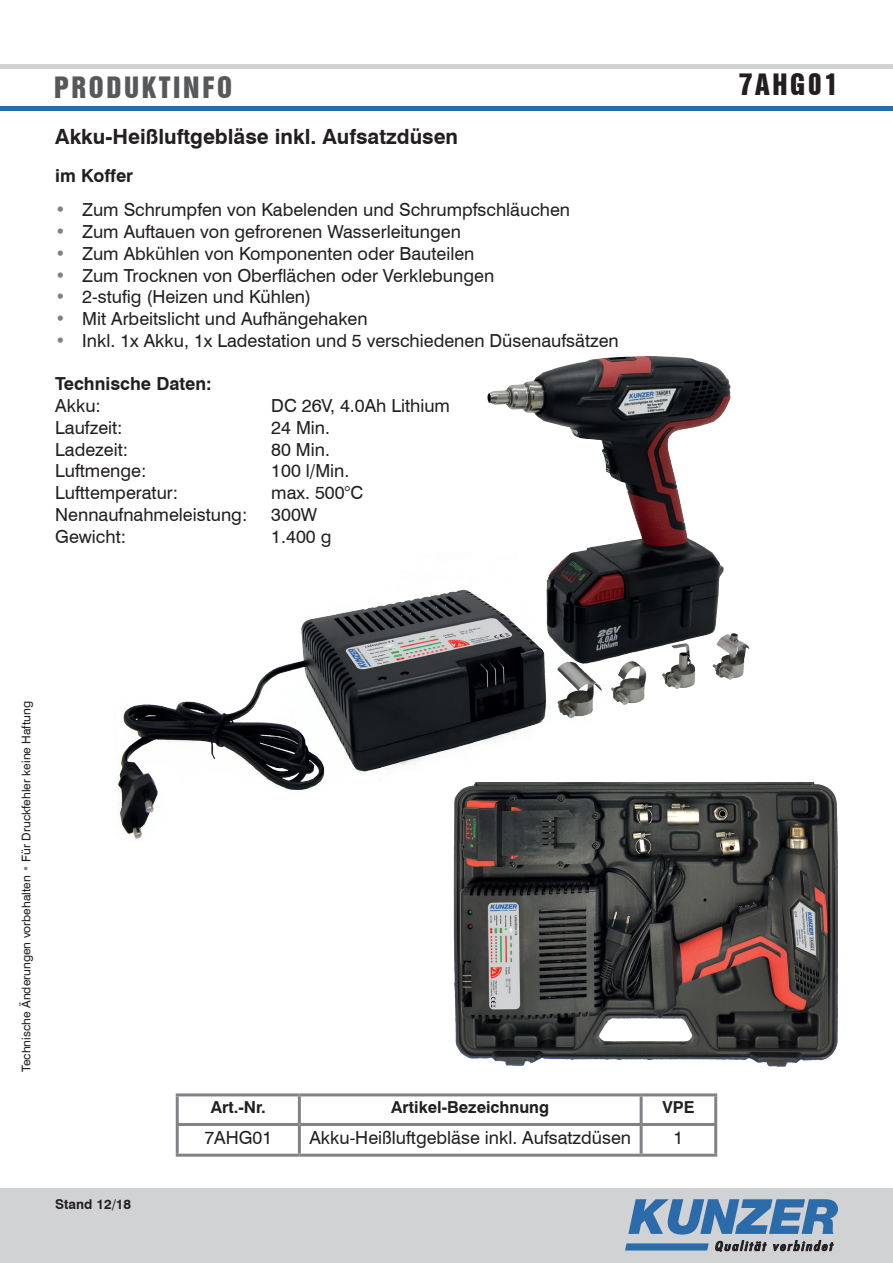
<style>
.page{position:relative;width:893px;height:1263px;background:#fff}
.page>*{position:absolute;margin:0;border:0;box-sizing:border-box;transform-origin:0 0}
.t1{font:27px "Swiss 921 BT Regular A";letter-spacing:.1em;color:#57585a}
.t2{font:27px "Swiss 921 BT Regular A";letter-spacing:.1em;color:#231f20}
.t3{font:700 21px "Swiss 721 BT";color:#231f20}
.t4{font:18px "Swiss 721 BT";color:#231f20}
.t5{font:700 18px "Swiss 721 BT";color:#231f20}
.t6{font:700 16.5px "Swiss 721 BT";color:#231f20}
.t7{font:700 13.5px "Swiss 721 BT";color:#231f20}
.t8{font:12px "Swiss 721 BT";color:#231f20}
.s1{color:#808285}
.s2{font-stretch:condensed;color:#808285}
</style>
<div class="page">
<div style="left:0;top:1188px;width:893px;height:75px;background:#d1d2d4"></div>
<hr style="left:0;top:65px;width:893px;height:4px;background:#d1d2d4">
<div style="left:0;top:106px;width:893px;height:5px;background:#2b6baa"></div>
<svg style="left:628px;top:1199px;width:210px;height:35px"></svg>
<svg style="left:625px;top:1243px;width:84px;height:7px"></svg>
<svg style="left:715px;top:1240px;width:118px;height:11px"></svg>
<hr style="left:176px;top:1093px;width:123px;height:3px;background:#808285">
<hr style="left:176px;top:1096px;width:3px;height:27px;background:#808285">
<hr style="left:299px;top:1093px;width:342px;height:3px;background:#808285">
<hr style="left:298px;top:1096px;width:3px;height:27px;background:#808285">
<hr style="left:641px;top:1093px;width:76px;height:3px;background:#808285">
<hr style="left:640px;top:1096px;width:3px;height:27px;background:#808285">
<hr style="left:714px;top:1096px;width:3px;height:27px;background:#808285">
<hr style="left:176px;top:1123px;width:123px;height:3px;background:#808285">
<hr style="left:176px;top:1126px;width:3px;height:28px;background:#808285">
<hr style="left:299px;top:1123px;width:342px;height:3px;background:#808285">
<hr style="left:298px;top:1126px;width:3px;height:28px;background:#808285">
<hr style="left:641px;top:1123px;width:76px;height:3px;background:#808285">
<hr style="left:640px;top:1126px;width:3px;height:28px;background:#808285">
<hr style="left:714px;top:1126px;width:3px;height:28px;background:#808285">
<hr style="left:176px;top:1154px;width:123px;height:3px;background:#808285">
<hr style="left:299px;top:1154px;width:342px;height:3px;background:#808285">
<hr style="left:641px;top:1154px;width:76px;height:3px;background:#808285">
<img style="left:118px;top:357px;width:632px;height:482px">
<img style="left:451px;top:782px;width:387px;height:285px">
<h1 class="t1" style="left:54px;top:69px;width:180px">PRODUKTINFO</h1>
<h1 class="t2" style="left:739px;top:67px;width:100px">7AHG01</h1>
<p class="t3" style="left:55px;top:121px;width:404px">Akku-Heißluftgebläse inkl. Aufsatzdüsen</p>
<p class="t5" style="left:55px;top:163px;width:79px">im Koffer</p>
<p class="t4" style="left:55px;top:197px;width:516px"><span class="s1">•</span> Zum Schrumpfen von Kabelenden und Schrumpfschläuchen</p>
<p class="t4" style="left:55px;top:219px;width:407px"><span class="s1">•</span> Zum Auftauen von gefrorenen Wasserleitungen</p>
<p class="t4" style="left:55px;top:241px;width:421px"><span class="s1">•</span> Zum Abkühlen von Komponenten oder Bauteilen</p>
<p class="t4" style="left:55px;top:263px;width:440px"><span class="s1">•</span> Zum Trocknen von Oberflächen oder Verklebungen</p>
<p class="t4" style="left:55px;top:284px;width:257px"><span class="s1">•</span> 2-stufig (Heizen und Kühlen)</p>
<p class="t4" style="left:55px;top:306px;width:314px"><span class="s1">•</span> Mit Arbeitslicht und Aufhängehaken</p>
<p class="t4" style="left:55px;top:328px;width:565px"><span class="s1">•</span> Inkl. 1x Akku, 1x Ladestation und 5 verschiedenen Düsenaufsätzen</p>
<p class="t5" style="left:55px;top:371px;width:158px">Technische Daten:</p>
<p class="t4" style="left:55px;top:393px;width:47px">Akku:</p>
<p class="t4" style="left:271px;top:393px;width:180px">DC 26V, 4.0Ah Lithium</p>
<p class="t4" style="left:55px;top:415px;width:69px">Laufzeit:</p>
<p class="t4" style="left:271px;top:415px;width:60px">24 Min.</p>
<p class="t4" style="left:55px;top:437px;width:74px">Ladezeit:</p>
<p class="t4" style="left:271px;top:437px;width:60px">80 Min.</p>
<p class="t4" style="left:55px;top:458px;width:93px">Luftmenge:</p>
<p class="t4" style="left:271px;top:458px;width:80px">100 l/Min.</p>
<p class="t4" style="left:55px;top:480px;width:124px">Lufttemperatur:</p>
<p class="t4" style="left:271px;top:480px;width:94px">max. 500°C</p>
<p class="t4" style="left:55px;top:502px;width:194px">Nennaufnahmeleistung:</p>
<p class="t4" style="left:271px;top:502px;width:47px">300W</p>
<p class="t4" style="left:55px;top:524px;width:72px">Gewicht:</p>
<p class="t4" style="left:271px;top:524px;width:62px">1.400 g</p>
<p class="t8" style="left:18px;top:1071px;width:372px;rotate:-90deg">Technische Änderungen vorbehalten <span class="s2">•</span> Für Druckfehler keine Haftung</p>
<p class="t7" style="left:55px;top:1195px;width:77px">Stand 12/18</p>
<p class="t6" style="left:211px;top:1096px;width:56px">Art.-Nr.</p>
<p class="t6" style="left:391px;top:1096px;width:159px">Artikel-Bezeichnung</p>
<p class="t6" style="left:662px;top:1096px;width:34px">VPE</p>
<p class="t4" style="left:204px;top:1125px;width:69px">7AHG01</p>
<p class="t4" style="left:309px;top:1125px;width:323px">Akku-Heißluftgebläse inkl. Aufsatzdüsen</p>
<p class="t4" style="left:673px;top:1125px;width:11px">1</p>
</div>
